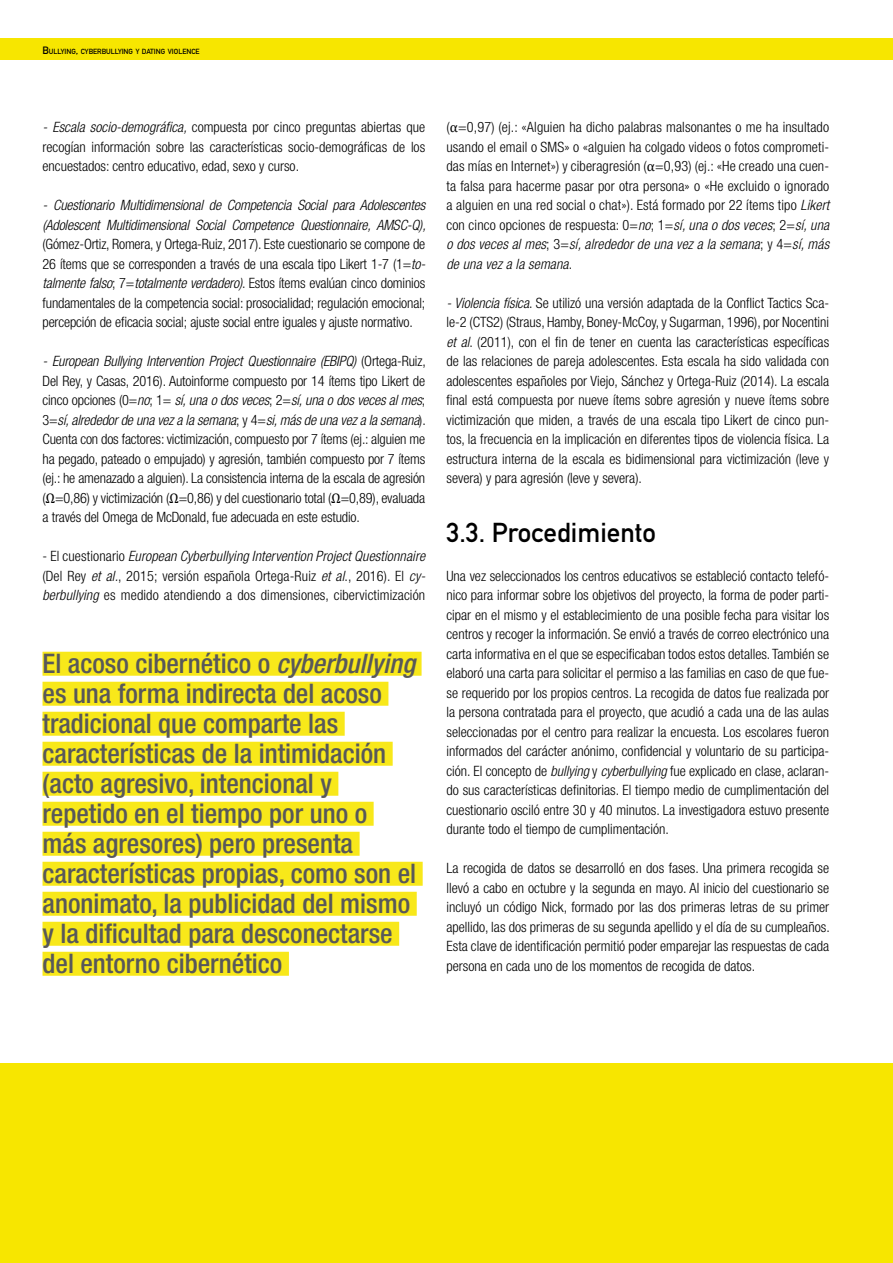
<style>
.page{position:relative;width:893px;height:1263px;background:#fff}
.page>*{position:absolute;margin:0;border:0;box-sizing:border-box;transform-origin:0 0}
.Texto_destacado{font:500 condensed 27px/30px "Helvetica Neue LT Std";color:#58585a}
.Texto_titulo_0_0{font:27px "DIN Mittelschrift Std";color:#000}
.Texto_normal{font:300 condensed 14.25px/19.5px "Helvetica Neue LT Std";color:#000;text-align:justify}
.t1{font:7.35px "DIN Mittelschrift Std";color:#000}
.s1{font-size:10.5px}
.s2{font-style:italic}
.s3{font-family:"Cambria Math";font-weight:400;font-stretch:normal}
</style>
<div class="page">
<div style="left:0;top:1063px;width:893px;height:200px;background:#f7e600"></div>
<div style="left:0;top:38px;width:893px;height:22px;background:#f7e600"></div>
<div style="left:43px;top:652px;width:379px;height:24px;background:#f8e81a"></div>
<div style="left:43px;top:682px;width:345px;height:24px;background:#f8e81a"></div>
<div style="left:43px;top:712px;width:302px;height:24px;background:#f8e81a"></div>
<div style="left:43px;top:742px;width:350px;height:24px;background:#f8e81a"></div>
<div style="left:43px;top:772px;width:295px;height:24px;background:#f8e81a"></div>
<div style="left:43px;top:802px;width:331px;height:24px;background:#f8e81a"></div>
<div style="left:43px;top:832px;width:317px;height:24px;background:#f8e81a"></div>
<div style="left:43px;top:862px;width:380px;height:24px;background:#f8e81a"></div>
<div style="left:43px;top:892px;width:374px;height:24px;background:#f8e81a"></div>
<div style="left:43px;top:922px;width:356px;height:24px;background:#f8e81a"></div>
<div style="left:43px;top:952px;width:246px;height:24px;background:#f8e81a"></div>
<p class="t1" style="left:43px;top:47px;width:159px"><span class="s1">B</span>ULLYING<span class="s1">,</span> CYBERBULLYING Y DATING VIOLENCE</p>
<p class="Texto_normal" style="left:43px;top:117px;width:384px"><span class="s2">- Escala socio-demográfica,</span> compuesta por cinco preguntas abiertas que recogían información sobre las características socio-demográficas de los encuestados: centro educativo, edad, sexo y curso.</p>
<p class="Texto_normal" style="left:43px;top:195px;width:385px"><span class="s2">- Cuestionario Multidimensional de Competencia Social para Adolescentes (Adolescent Multidimensional Social Competence Questionnaire, AMSC-Q), </span>(Gómez-Ortiz, Romera, y Ortega-Ruiz, 2017). Este cuestionario se compone de 26 ítems que se corresponden a través de una escala tipo Likert 1-7 (1=<span class="s2">to&shy;talmente falso</span>; 7=<span class="s2">totalmente verdadero)</span>. Estos ítems evalúan cinco dominios fundamentales de la competencia social: prosocialidad; regulación emocional; percepción de eficacia social; ajuste social entre iguales y ajuste normativo.</p>
<p class="Texto_normal" style="left:43px;top:351px;width:385px"><span class="s2">- European Bullying Intervention Project Questionnaire (EBIPQ)</span> (Ortega-Ruiz, Del Rey, y Casas, 2016). Autoinforme compuesto por 14 ítems tipo Likert de cinco opciones (0=<span class="s2">no</span>; 1= <span class="s2">sí, una o dos veces</span>; 2=<span class="s2">sí, una o dos veces al mes</span>; 3=<span class="s2">sí, alrededor de una vez a la semana</span>; y 4=<span class="s2">si, más de una vez a la semana</span>).<br>Cuenta con dos factores: victimización, compuesto por 7 ítems (ej.: alguien me ha pegado, pateado o empujado) y agresión, también compuesto por 7 ítems (ej.: he amenazado a alguien). La consistencia interna de la escala de agresión (<span class="s3">Ω</span>=0,86) y victimización (<span class="s3">Ω</span>=0,86) y del cuestionario total (<span class="s3">Ω</span>=0,89), evaluada a través del Omega de McDonald, fue adecuada en este estudio.</p>
<p class="Texto_normal" style="left:43px;top:546px;width:384px">- El cuestionario <span class="s2">European Cyberbullying Intervention Project Questionnaire </span>(Del Rey <span class="s2">et al.</span>, 2015; versión española Ortega-Ruiz <span class="s2">et al</span>., 2016). El <span class="s2">cy&shy;berbullying</span> es medido atendiendo a dos dimensiones, cibervictimización</p>
<p class="Texto_destacado" style="left:43px;top:648px;width:375px">El acoso cibernético o <span class="s2">cyberbullying </span>es una forma indirecta del acoso tradicional que comparte las características de la intimidación (acto agresivo, intencional y repetido en el tiempo por uno o más agresores) pero presenta características propias, como son el anonimato, la publicidad del mismo y la dificultad para desconectarse del entorno cibernético</p>
<p class="Texto_normal" style="left:446px;top:117px;width:384px">(<span class="s3">α</span>=0,97) (ej.: «Alguien ha dicho palabras malsonantes o me ha insultado usando el email o SMS» o «alguien ha colgado videos o fotos comprometi&shy;das mías en Internet») y ciberagresión (<span class="s3">α</span>=0,93) (ej.: «He creado una cuen&shy;ta falsa para hacerme pasar por otra persona» o «He excluido o ignorado a alguien en una red social o chat»). Está formado por 22 ítems tipo <span class="s2">Likert </span>con cinco opciones de respuesta: 0=<span class="s2">no</span>; 1=<span class="s2">sí, una o dos veces</span>; 2=<span class="s2">sí, una o dos veces al mes</span>; 3=<span class="s2">sí, alrededor de una vez a la semana</span>; y 4=<span class="s2">sí, más de una vez a la semana</span>.</p>
<p class="Texto_normal" style="left:446px;top:293px;width:384px"><span class="s2">- Violencia física</span>. Se utilizó una versión adaptada de la Conflict Tactics Sca&shy;le-2 (CTS2) (Straus, Hamby, Boney-McCoy, y Sugarman, 1996), por Nocentini <span class="s2">et al</span>. (2011), con el fin de tener en cuenta las características específicas de las relaciones de pareja adolescentes. Esta escala ha sido validada con adolescentes españoles por Viejo, Sánchez y Ortega-Ruiz (2014). La escala final está compuesta por nueve ítems sobre agresión y nueve ítems sobre victimización que miden, a través de una escala tipo Likert de cinco pun&shy;tos, la frecuencia en la implicación en diferentes tipos de violencia física. La estructura interna de la escala es bidimensional para victimización (leve y severa) y para agresión (leve y severa).</p>
<p class="Texto_titulo_0_0" style="left:446px;top:516px;width:211px">3.3. Procedimiento</p>
<p class="Texto_normal" style="left:446px;top:566px;width:384px">Una vez seleccionados los centros educativos se estableció contacto telefó&shy;nico para informar sobre los objetivos del proyecto, la forma de poder parti&shy;cipar en el mismo y el establecimiento de una posible fecha para visitar los centros y recoger la información. Se envió a través de correo electrónico una carta informativa en el que se especificaban todos estos detalles. También se elaboró una carta para solicitar el permiso a las familias en caso de que fue&shy;se requerido por los propios centros. La recogida de datos fue realizada por la persona contratada para el proyecto, que acudió a cada una de las aulas seleccionadas por el centro para realizar la encuesta. Los escolares fueron informados del carácter anónimo, confidencial y voluntario de su participa&shy;ción. El concepto de <span class="s2">bullying</span> y <span class="s2">cyberbullying</span> fue explicado en clase, aclaran&shy;do sus características definitorias. El tiempo medio de cumplimentación del cuestionario osciló entre 30 y 40 minutos. La investigadora estuvo presente durante todo el tiempo de cumplimentación.</p>
<p class="Texto_normal" style="left:446px;top:858px;width:385px">La recogida de datos se desarrolló en dos fases. Una primera recogida se llevó a cabo en octubre y la segunda en mayo. Al inicio del cuestionario se incluyó un código Nick, formado por las dos primeras letras de su primer apellido, las dos primeras de su segunda apellido y el día de su cumpleaños.<br>Esta clave de identificación permitió poder emparejar las respuestas de cada persona en cada uno de los momentos de recogida de datos.</p>
</div>
